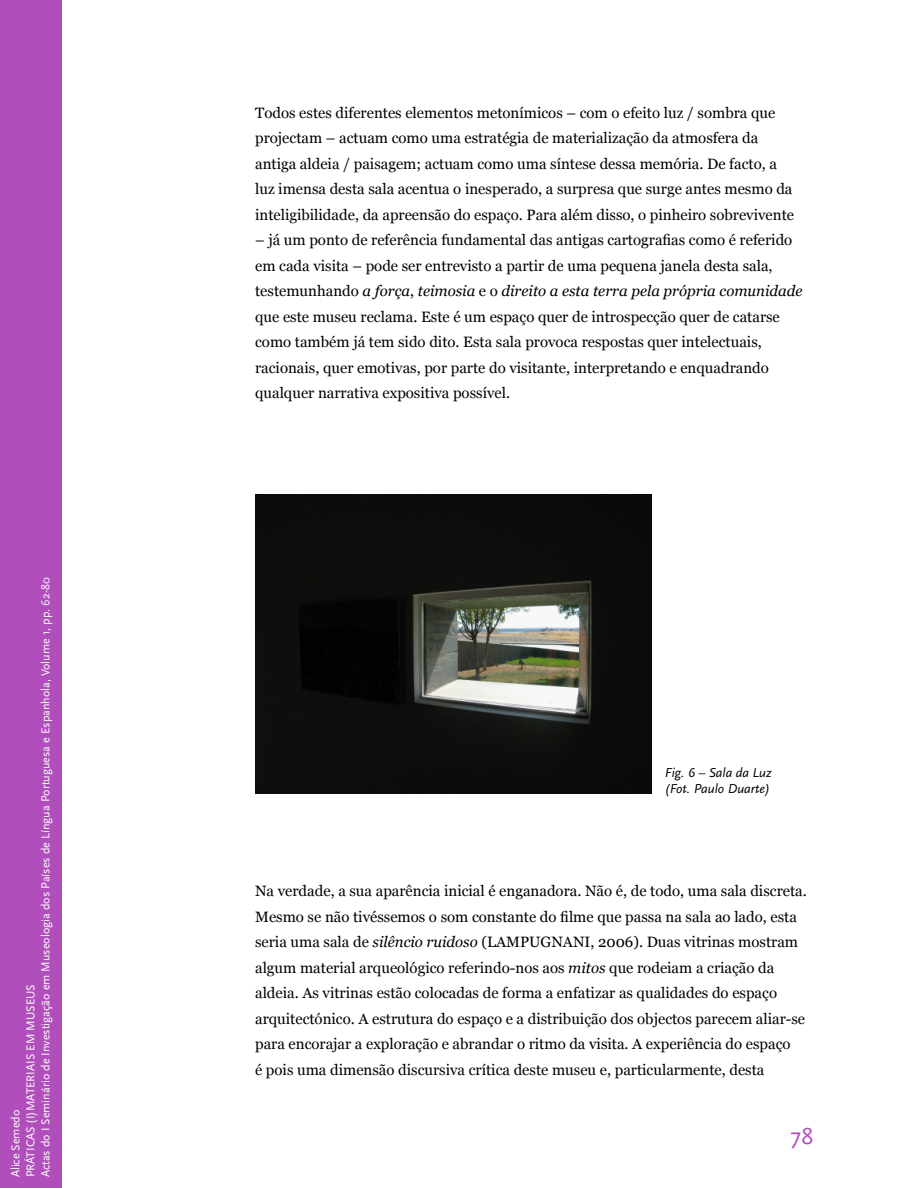
<style>
.page{position:relative;width:918px;height:1188px;background:#fff}
.page>*{position:absolute;margin:0;border:0;box-sizing:border-box;transform-origin:0 0}
.t1{font:24px "Scala Sans Pro";color:#b04fbb}
.t2{font:15px/25.5px "Georgia";color:#000}
.t3{font:italic 13.5px/16.2px "Scala Sans Pro";color:#000}
.t4{font:12px/15px "Scala Sans Pro";color:#fff}
.s1{font-style:italic}
</style>
<div class="page">
<div style="left:0;top:0;width:62px;height:1188px;background:#b04fbb"></div>
<img style="left:255px;top:495px;width:397px;height:298px">
<p class="t4" style="left:9px;top:1177px;width:602px;rotate:-90deg">Alice Semedo<br>PRÁTICAS (I)MATERIAIS EM MUSEUS<br>Actas do I Seminário de Investigação em Museologia dos Países de Língua Portuguesa e Espanhola, Volume 1, pp. 62-80</p>
<p class="t2" style="left:255px;top:101px;width:541px">Todos estes diferentes elementos metonímicos – com o efeito luz / sombra que projectam – actuam como uma estratégia de materialização da atmosfera da antiga aldeia / paisagem; actuam como uma síntese dessa memória. De facto, a luz imensa desta sala acentua o inesperado, a surpresa que surge antes mesmo da inteligibilidade, da apreensão do espaço. Para além disso, o pinheiro sobrevivente</p>
<p class="t2" style="left:255px;top:228px;width:549px">– já um ponto de referência fundamental das antigas cartografias como é referido em cada visita – pode ser entrevisto a partir de uma pequena janela desta sala, testemunhando <span class="s1">a força</span>, <span class="s1">teimosia</span> e o <span class="s1">direito a esta terra pela própria comunidade </span>que este museu reclama. Este é um espaço quer de introspecção quer de catarse como também já tem sido dito. Esta sala provoca respostas quer intelectuais, racionais, quer emotivas, por parte do visitante, interpretando e enquadrando qualquer narrativa expositiva possível.</p>
<p class="t3" style="left:665px;top:765px;width:108px">Fig. 6 – Sala da Luz (Fot. Paulo Duarte)</p>
<p class="t2" style="left:255px;top:879px;width:553px">Na verdade, a sua aparência inicial é enganadora. Não é, de todo, uma sala discreta.<br>Mesmo se não tivéssemos o som constante do filme que passa na sala ao lado, esta seria uma sala de <span class="s1">silêncio ruidoso</span> (LAMPUGNANI, 2006). Duas vitrinas mostram algum material arqueológico referindo-nos aos <span class="s1">mitos</span> que rodeiam a criação da aldeia. As vitrinas estão colocadas de forma a enfatizar as qualidades do espaço arquitectónico. A estrutura do espaço e a distribuição dos objectos parecem aliar-se para encorajar a exploração e abrandar o ritmo da visita. A experiência do espaço<br>é pois uma dimensão discursiva crítica deste museu e, particularmente, desta</p>
<h1 class="t1" style="left:790px;top:1124px;width:25px">78</h1>
</div>
